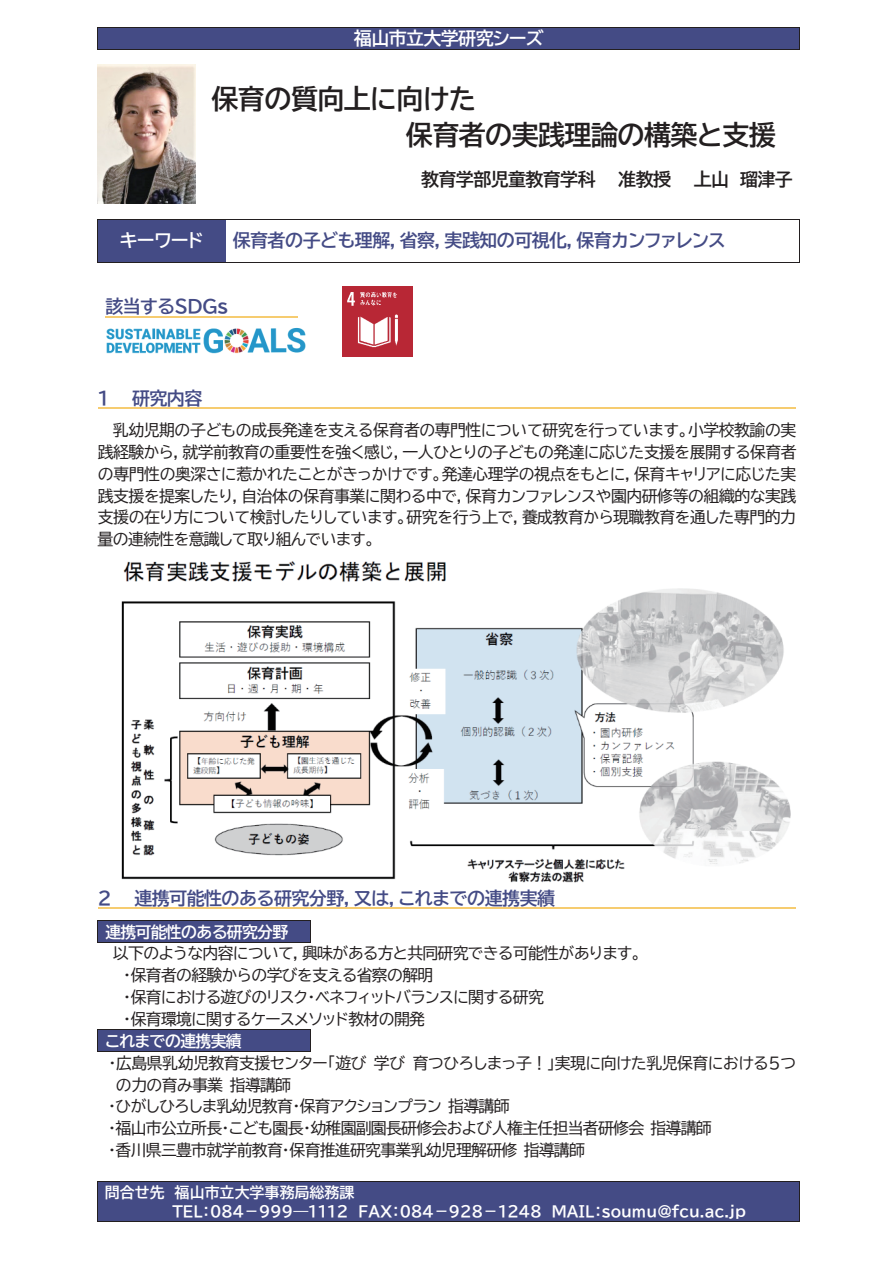
<style>
.page{position:relative;width:893px;height:1263px;background:#fff}
.page>*{position:absolute;margin:0;border:0;box-sizing:border-box;transform-origin:0 0}
.t1{font:27px/36px "BIZ UDP Gothic Bold";letter-spacing:-.02em;color:#231f20}
.t2{font:18px "BIZ UDP Gothic Bold";letter-spacing:-.03em;color:#444b85}
.t3{font:18px "BIZ UDP Gothic Bold";letter-spacing:-.035em;color:#231f20}
.t4{font:18px "BIZ UDP Gothic Bold";letter-spacing:-.03em;color:#fff}
.t5{font:15.9px/21.8px "BIZ UDP Gothic";letter-spacing:-.035em;color:#231f20;text-align:justify}
.t6{font:15.9px "BIZ UDP Gothic Bold";letter-spacing:-.045em;color:#fff}
.t7{font:15px/19.5px "BIZ UDP Gothic Bold";color:#fff}
</style>
<div class="page">
<div style="left:105px;top:1182px;width:687px;height:19px;background:#444b85"></div>
<div style="left:105px;top:1201px;width:687px;height:20px;background:#444b85"></div>
<hr style="left:98px;top:1181px;width:701px;height:1px;background:#231f20">
<hr style="left:97px;top:1182px;width:1px;height:39px;background:#231f20">
<hr style="left:98px;top:1221px;width:701px;height:1px;background:#231f20">
<hr style="left:799px;top:1182px;width:1px;height:39px;background:#231f20">
<img style="left:106px;top:327px;width:200px;height:27px">
<div style="left:105px;top:28px;width:687px;height:21px;background:#444b85"></div>
<hr style="left:98px;top:28px;width:701px;height:1px;background:#231f20">
<svg style="left:97px;top:28px;width:2px;height:22px"></svg>
<hr style="left:99px;top:49px;width:700px;height:1px;background:#231f20">
<svg style="left:799px;top:28px;width:1px;height:22px"></svg>
<div style="left:98px;top:220px;width:127px;height:42px;background:#444b85"></div>
<hr style="left:98px;top:219px;width:127px;height:1px;background:#231f20">
<hr style="left:226px;top:219px;width:573px;height:1px;background:#231f20">
<hr style="left:97px;top:220px;width:1px;height:42px;background:#231f20">
<hr style="left:98px;top:262px;width:127px;height:1px;background:#231f20">
<hr style="left:225px;top:262px;width:574px;height:1px;background:#231f20">
<hr style="left:799px;top:220px;width:1px;height:42px;background:#231f20">
<hr style="left:105px;top:316px;width:193px;height:1px;background:#f6cc70">
<hr style="left:98px;top:407px;width:697px;height:2px;background:#f6cc70">
<hr style="left:98px;top:907px;width:697px;height:2px;background:#f6cc70">
<div style="left:98px;top:921px;width:212px;height:21px;background:#444b85"></div>
<hr style="left:98px;top:920px;width:212px;height:1px;background:#231f20">
<svg style="left:97px;top:920px;width:1px;height:23px"></svg>
<hr style="left:98px;top:942px;width:212px;height:1px;background:#231f20">
<svg style="left:310px;top:920px;width:1px;height:23px"></svg>
<div style="left:98px;top:1030px;width:212px;height:21px;background:#444b85"></div>
<hr style="left:98px;top:1029px;width:212px;height:1px;background:#231f20">
<svg style="left:97px;top:1029px;width:1px;height:23px"></svg>
<hr style="left:98px;top:1051px;width:212px;height:1px;background:#231f20">
<svg style="left:310px;top:1029px;width:1px;height:23px"></svg>
<img style="left:343px;top:286px;width:69px;height:70px">
<img style="left:121px;top:561px;width:670px;height:322px">
<svg style="left:97px;top:64px;width:99px;height:140px"></svg>
<img style="left:97px;top:65px;width:98px;height:138px">
<p class="t4" style="left:354px;top:29px;width:191px">福山市立大学研究シーズ</p>
<h1 class="t1" style="left:406px;top:81px;width:371px;text-indent:-194px">保育の質向上に向けた<br>保育者の実践理論の構築と支援</h1>
<p class="t3" style="left:421px;top:170px;width:176px">教育学部児童教育学科</p>
<p class="t3" style="left:618px;top:170px;width:54px">准教授</p>
<p class="t3" style="left:694px;top:170px;width:101px">上山 瑠津子</p>
<p class="t4" style="left:120px;top:231px;width:85px">キーワード</p>
<p class="t2" style="left:233px;top:231px;width:494px">保育者の子ども理解，省察，実践知の可視化，保育カンファレンス</p>
<p class="t2" style="left:105px;top:298px;width:124px">該当するＳＤＧｓ</p>
<p class="t2" style="left:98px;top:389px;width:13px">１</p>
<p class="t2" style="left:132px;top:389px;width:72px">研究内容</p>
<p class="t5" style="left:98px;top:419px;width:700px;text-indent:15px">乳幼児期の子どもの成長発達を支える保育者の専門性について研究を行っています。小学校教諭の実践経験から，就学前教育の重要性を強く感じ，一人ひとりの子どもの発達に応じた支援を展開する保育者の専門性の奥深さに惹かれたことがきっかけです。発達心理学の視点をもとに，保育キャリアに応じた実践支援を提案したり，自治体の保育事業に関わる中で，保育カンファレンスや園内研修等の組織的な実践支援の在り方について検討したりしています。研究を行う上で，養成教育から現職教育を通した専門的力量の連続性を意識して取り組んでいます。</p>
<p class="t2" style="left:98px;top:889px;width:15px">２</p>
<p class="t2" style="left:134px;top:889px;width:422px">連携可能性のある研究分野，又は，これまでの連携実績</p>
<p class="t6" style="left:105px;top:923px;width:184px">連携可能性のある研究分野</p>
<p class="t5" style="left:123px;top:942px;width:520px;text-align:left;text-indent:-10px">以下のような内容について，興味がある方と共同研究できる可能性があります。・保育者の経験からの学びを支える省察の解明<br>・保育における遊びのリスク・ベネフィットバランスに関する研究<br>・保育環境に関するケースメソッド教材の開発</p>
<p class="t6" style="left:105px;top:1033px;width:138px">これまでの連携実績</p>
<p class="t5" style="left:108px;top:1052px;width:689px">・広島県乳幼児教育支援センター「遊び学び育つひろしまっ子！」実現に向けた乳児保育における５つ</p>
<p class="t5" style="left:116px;top:1074px;width:177px">の力の育み事業指導講師</p>
<p class="t5" style="left:108px;top:1095px;width:403px">・ひがしひろしま乳幼児教育・保育アクションプラン指導講師</p>
<p class="t5" style="left:108px;top:1117px;width:605px">・福山市公立所長・こども園長・幼稚園副園長研修会および人権主任担当者研修会指導講師</p>
<p class="t5" style="left:108px;top:1139px;width:478px">・香川県三豊市就学前教育・保育推進研究事業乳幼児理解研修指導講師</p>
<p class="t7" style="left:172px;top:1182px;width:575px;text-indent:-67px">問合せ先 福山市立大学事務局総務課<br>TEL：０８４－９９９―１１１2 FAX：０８４－９２８－１２４８ MAIL：soumu@fcu.ac.jp</p>
</div>
